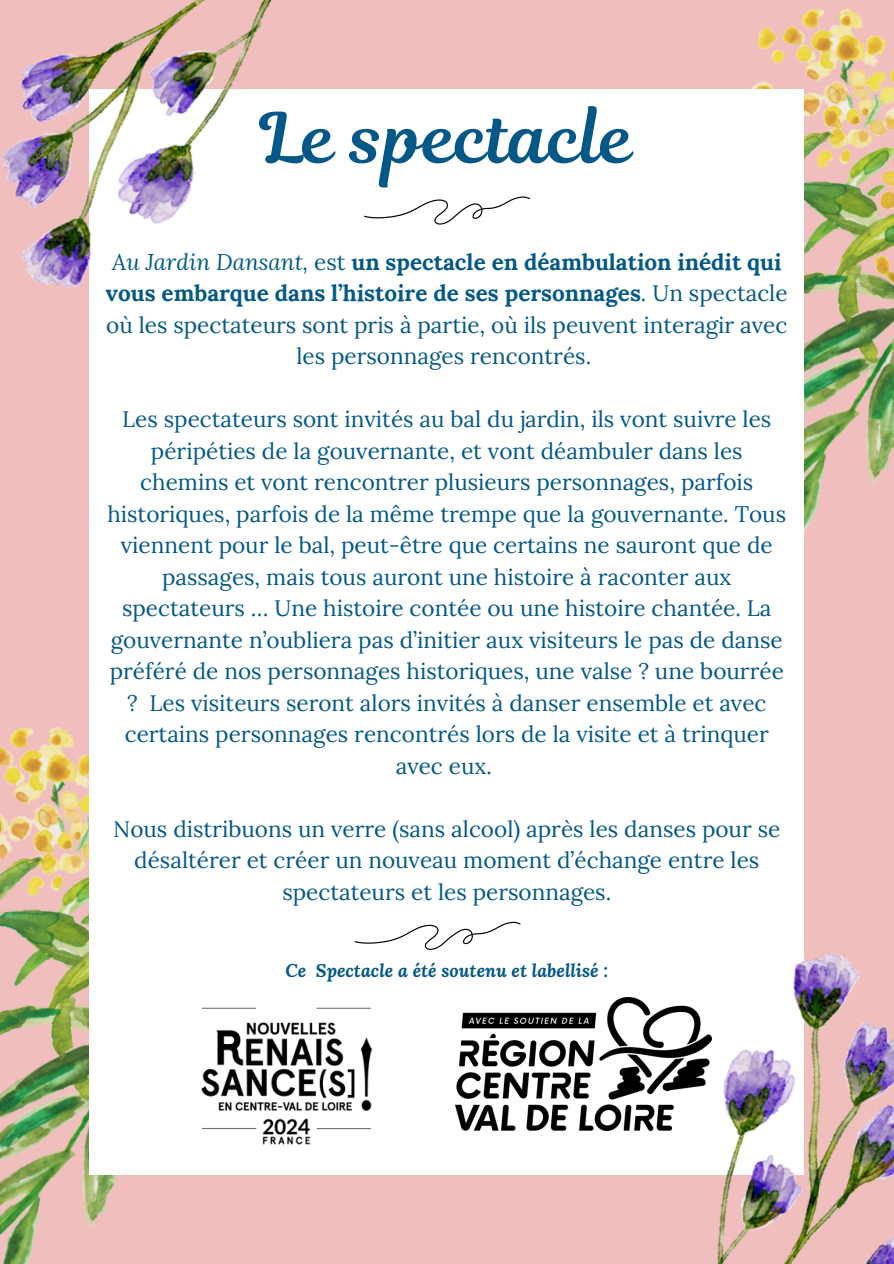
<style>
.page{position:relative;width:894px;height:1264px;background:#fff}
.page>*{position:absolute;margin:0;border:0;box-sizing:border-box;transform-origin:0 0}
.t1{font:69px "Magnolia Script";letter-spacing:.015em;color:#035887}
.t2{font:22.5px/31.5px "Lora";color:#035887;text-align:center}
.t3{font:italic 700 18px "Lora";color:#035887}
.s1{font-style:italic}
.s2{font-weight:700}
</style>
<div class="page">
<div style="left:0;top:0;width:893px;height:1263px;background:#f1bebe"></div>
<img style="left:751px;top:8px;width:142px;height:524px">
<img style="left:0;top:727px;width:383px;height:536px">
<div style="left:89px;top:89px;width:715px;height:1085px;background:#fff"></div>
<img style="left:383px;top:949px;width:510px;height:314px">
<svg style="left:519px;top:196px;width:11px;height:4px"></svg>
<svg style="left:354px;top:921px;width:166px;height:28px"></svg>
<img style="left:2px;top:0;width:517px;height:288px">
<img style="left:201px;top:971px;width:203px;height:196px">
<img style="left:456px;top:997px;width:255px;height:133px">
<p class="t1" style="left:260px;top:90px;width:374px">Le spectacle</p>
<p class="t2" style="left:106px;top:246px;width:683px"><span class="s1">Au Jardin Dansant,</span> est <span class="s2">un spectacle en déambulation inédit qui vous embarque dans l’histoire de ses personnages</span>. Un spectacle où les spectateurs sont pris à partie, où ils peuvent interagir avec les personnages rencontrés.</p>
<h2 class="t2" style="left:107px;top:403px;width:680px">Les spectateurs sont invités au bal du jardin, ils vont suivre les péripéties de la gouvernante, et vont déambuler dans les chemins et vont rencontrer plusieurs personnages, parfois historiques, parfois de la même trempe que la gouvernante. Tous viennent pour le bal, peut-être que certains ne sauront que de passages, mais tous auront une histoire à raconter aux spectateurs … Une histoire contée ou une histoire chantée. La gouvernante n’oubliera pas d’initier aux visiteurs le pas de danse préféré de nos personnages historiques, une valse ? une bourrée ? Les visiteurs seront alors invités à danser ensemble et avec certains personnages rencontrés lors de la visite et à trinquer avec eux.</h2>
<h2 class="t2" style="left:113px;top:813px;width:668px">Nous distribuons un verre (sans alcool) après les danses pour se désaltérer et créer un nouveau moment d’échange entre les spectateurs et les personnages.</h2>
<p class="t3" style="left:285px;top:958px;width:324px">Ce Spectacle a été soutenu et labellisé :</p>
</div>
